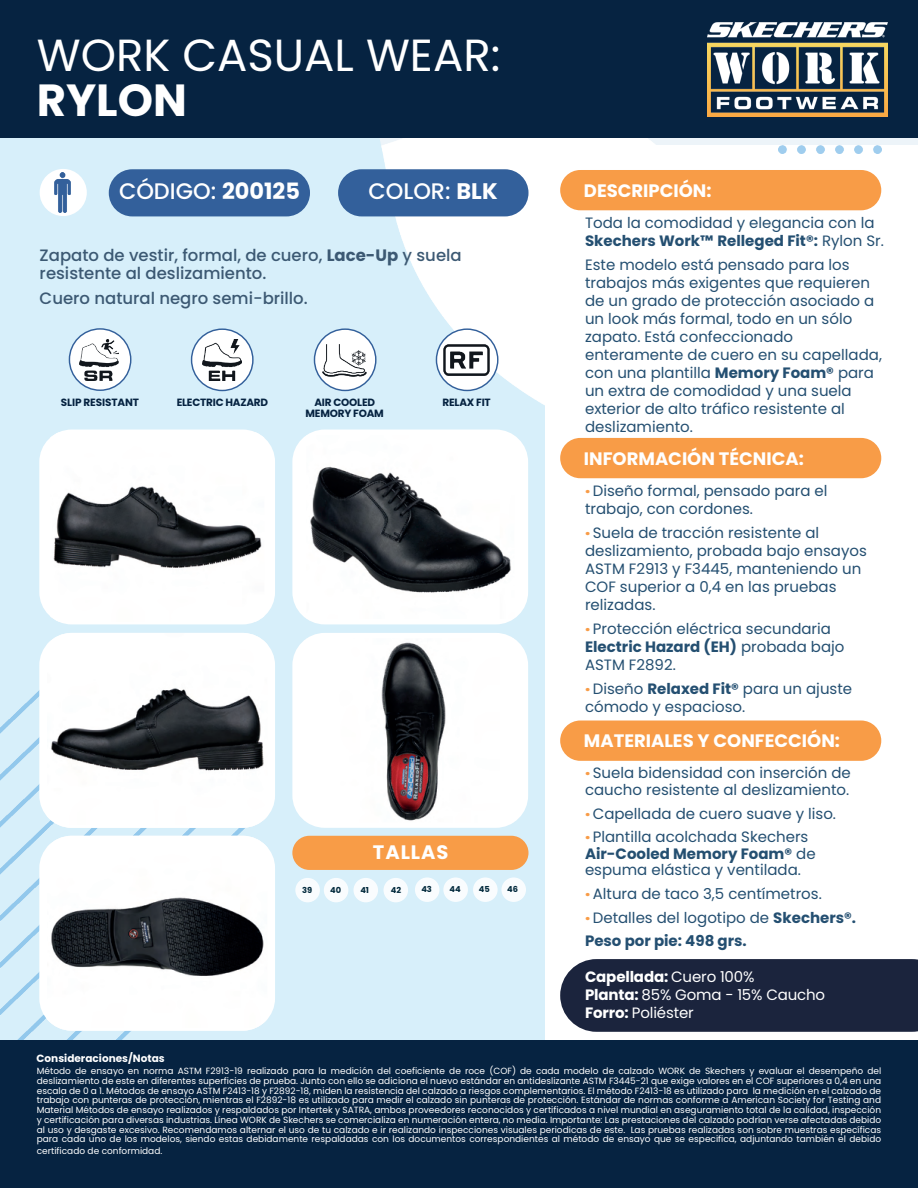
<style>
.page{position:relative;width:918px;height:1188px;background:#fff}
.page>*{position:absolute;margin:0;border:0;box-sizing:border-box;transform-origin:0 0}
.t1{font:45px "Poppins";color:#fff}
.t2{font:700 45px "Poppins";color:#fff}
.t3{font:500 22.5px "Poppins";color:#fff}
.t4{font:700 19.5px "Poppins";letter-spacing:.05em;color:#fff}
.t5{font:700 18px "Poppins";color:#fff}
.t6{font:500 16.5px/18px "Poppins";color:#3c5973}
.t7{font:15px/18px "Poppins";color:#244f71}
.t8{font:15px/18px "Poppins";letter-spacing:-.01em;color:#fff}
.t9{font:700 15px "Poppins";color:#244f71}
.t10{font:700 10.5px/10.9px "Poppins";letter-spacing:-.02em;color:#062341;text-align:center}
.t11{font:700 10.5px "Poppins";color:#fff}
.t12{font:9px/9.8px "Poppins";color:#fff;text-align:justify}
.t13{font:700 8.25px "Poppins";color:#00283b}
.s1{font-weight:700}
.s2{font-weight:900;color:#f89c47}
</style>
<div class="page">
<img style="left:0;top:138px;width:918px;height:100px">
<img style="left:0;top:685px;width:258px;height:355px">
<img style="left:545px;top:146px;width:373px;height:615px">
<img style="left:778px;top:138px;width:103px;height:15px">
<div style="left:0;top:1040px;width:918px;height:148px;background:#062341"></div>
<div style="left:0;top:0;width:918px;height:138px;background:#062341"></div>
<div style="left:560px;top:959px;width:358px;height:73px;background:#1b243d"></div>
<div style="left:560px;top:721px;width:321px;height:40px;background:#f89c47;border-radius:20px"></div>
<div style="left:292px;top:836px;width:237px;height:34px;background:#f89c47;border-radius:17px"></div>
<div style="left:560px;top:438px;width:321px;height:40px;background:#f89c47;border-radius:20px"></div>
<div style="left:560px;top:170px;width:321px;height:40px;background:#f89c47;border-radius:20px"></div>
<div style="left:39px;top:633px;width:236px;height:195px;background:#fff;border-radius:32px"></div>
<div style="left:39px;top:836px;width:236px;height:195px;background:#fff;border-radius:32px"></div>
<img style="left:707px;top:23px;width:180px;height:93px">
<div style="left:109px;top:169px;width:201px;height:47px;background:#33609b;border-radius:24px"></div>
<div style="left:338px;top:169px;width:191px;height:47px;background:#33609b;border-radius:24px"></div>
<div style="left:40px;top:169px;width:47px;height:47px;background:#fff;border-radius:50%"></div>
<svg style="left:69px;top:328px;width:62px;height:63px"></svg>
<svg style="left:191px;top:328px;width:63px;height:63px"></svg>
<svg style="left:314px;top:328px;width:63px;height:63px"></svg>
<svg style="left:436px;top:328px;width:63px;height:63px"></svg>
<img style="left:80px;top:339px;width:39px;height:42px">
<img style="left:202px;top:339px;width:40px;height:42px">
<img style="left:323px;top:344px;width:43px;height:32px">
<img style="left:444px;top:345px;width:45px;height:30px">
<img style="left:47px;top:633px;width:220px;height:195px">
<img style="left:47px;top:836px;width:220px;height:195px">
<img style="left:306px;top:638px;width:140px;height:183px">
<img style="left:50px;top:432px;width:214px;height:190px">
<img style="left:310px;top:466px;width:201px;height:127px">
<img style="left:54px;top:173px;width:17px;height:39px">
<h1 class="t1" style="left:37px;top:29px;width:465px">WORK CASUAL WEAR:</h1>
<h1 class="t2" style="left:37px;top:74px;width:152px">RYLON</h1>
<h2 class="t3" style="left:119px;top:179px;width:182px">CÓDIGO: <span class="s1">200125</span></h2>
<h2 class="t3" style="left:368px;top:179px;width:131px">COLOR: <span class="s1">BLK</span></h2>
<h3 class="t6" style="left:40px;top:246px;width:424px">Zapato de vestir, formal, de cuero, <span class="s1">Lace-Up</span> y suela resistente al deslizamiento.</h3>
<h3 class="t6" style="left:40px;top:289px;width:270px">Cuero natural negro semi-brillo.</h3>
<p class="t10" style="left:61px;top:397px;width:80px">SLIP RESISTANT</p>
<p class="t10" style="left:177px;top:397px;width:93px">ELECTRIC HAZARD</p>
<p class="t10" style="left:306px;top:397px;width:80px">AIR COOLED<br>MEMORY FOAM</p>
<p class="t10" style="left:443px;top:397px;width:50px">RELAX FIT</p>
<h3 class="t4" style="left:373px;top:841px;width:77px">TALLAS</h3>
<p class="t13" style="left:302px;top:885px;width:12px">39</p>
<p class="t13" style="left:330px;top:885px;width:13px">40</p>
<p class="t13" style="left:360px;top:885px;width:10px">41</p>
<p class="t13" style="left:391px;top:885px;width:12px">42</p>
<p class="t13" style="left:421px;top:885px;width:12px">43</p>
<p class="t13" style="left:450px;top:885px;width:13px">44</p>
<p class="t13" style="left:479px;top:885px;width:12px">45</p>
<p class="t13" style="left:507px;top:885px;width:12px">46</p>
<h3 class="t5" style="left:584px;top:180px;width:129px">DESCRIPCIÓN:</h3>
<h3 class="t7" style="left:585px;top:213px;width:300px">Toda la comodidad y elegancia con la<br><span class="s1">Skechers Work™ Relleged Fit®:</span> Rylon Sr.</h3>
<p class="t7" style="left:585px;top:255px;width:298px">Este modelo está pensado para los trabajos más exigentes que requieren de un grado de protección asociado a un look más formal, todo en un sólo zapato. Está confeccionado enteramente de cuero en su capellada, con una plantilla <span class="s1">Memory Foam®</span> para un extra de comodidad y una suela exterior de alto tráfico resistente al deslizamiento.</p>
<h3 class="t5" style="left:584px;top:448px;width:221px">INFORMACIÓN TÉCNICA:</h3>
<h3 class="t7" style="left:585px;top:481px;width:244px"><span class="s2">·</span> Diseño formal, pensado para el trabajo, con cordones.</h3>
<h3 class="t7" style="left:585px;top:523px;width:283px"><span class="s2">·</span> Suela de tracción resistente al deslizamiento, probada bajo ensayos<br>ASTM F2913 y F3445, manteniendo un<br>COF superior a 0,4 en las pruebas relizadas.</h3>
<h3 class="t7" style="left:585px;top:619px;width:261px"><span class="s2">·</span> Protección eléctrica secundaria<br><span class="s1">Electric Hazard (EH)</span> probada bajo<br>ASTM F2892.</h3>
<h3 class="t7" style="left:585px;top:679px;width:269px"><span class="s2">·</span> Diseño <span class="s1">Relaxed Fit®</span> para un ajuste cómodo y espacioso.</h3>
<h3 class="t5" style="left:584px;top:730px;width:258px">MATERIALES Y CONFECCIÓN:</h3>
<h3 class="t7" style="left:585px;top:765px;width:267px;line-height:16.5px"><span class="s2">·</span> Suela bidensidad con inserción de caucho resistente al deslizamiento.</h3>
<h3 class="t7" style="left:585px;top:801px;width:253px;line-height:24px"><span class="s2">·</span> Capellada de cuero suave y liso. <span class="s2">·</span> Plantilla acolchada Skechers</h3>
<h3 class="t7" style="left:585px;top:846px;width:232px;line-height:16.5px"><span class="s1">Air-Cooled Memory Foam®</span> de espuma elástica y ventilada.</h3>
<h3 class="t7" style="left:585px;top:882px;width:273px;line-height:24px"><span class="s2">·</span> Altura de taco 3,5 centímetros.<br><span class="s2">·</span> Detalles del logotipo de <span class="s1">Skechers®.</span></h3>
<h3 class="t9" style="left:585px;top:932px;width:163px">Peso por pie: 498 grs.</h3>
<h3 class="t8" style="left:585px;top:968px;width:242px"><span class="s1">Capellada:</span> Cuero 100%<br><span class="s1">Planta:</span> 85% Goma - 15% Caucho<br><span class="s1">Forro:</span> Poliéster</h3>
<p class="t11" style="left:37px;top:1052px;width:130px">Consideraciones/Notas</p>
<p class="t12" style="left:37px;top:1066px;width:846px">Método de ensayo en norma ASTM F2913-19 realizado para la medición del coeficiente de roce (COF) de cada modelo de calzado WORK de Skechers y evaluar el desempeño del deslizamiento de este en diferentes superficies de prueba. Junto con ello se adiciona el nuevo estándar en antideslizante ASTM F3445-21 que exige valores en el COF superiores a 0,4 en una escala de 0 a 1. Métodos de ensayo ASTM F2413-18 y F2892-18, miden la resistencia del calzado a riesgos complementarios. El método F2413-18 es utilizado para la medición en el calzado de trabajo con punteras de protección, mientras el F2892-18 es utilizado para medir el calzado sin punteras de protección. Estándar de normas conforme a American Society for Testing and Material Métodos de ensayo realizados y respaldados por Intertek y SATRA, ambos proveedores reconocidos y certificados a nivel mundial en aseguramiento total de la calidad, inspección y certificación para diversas industrias. Línea WORK de Skechers se comercializa en numeración entera, no media. Importante: Las prestaciones del calzado podrían verse afectadas debido al uso y desgaste excesivo. Recomendamos alternar el uso de tu calzado e ir realizando inspecciones visuales periodicas de este. Las pruebas realizadas son sobre muestras específicas para cada uno de los modelos, siendo estas debidamente respaldadas con los documentos correspondientes al método de ensayo que se especifica, adjuntando también el debido</p>
<p class="t12" style="left:37px;top:1146px;width:127px">certificado de conformidad.</p>
</div>
